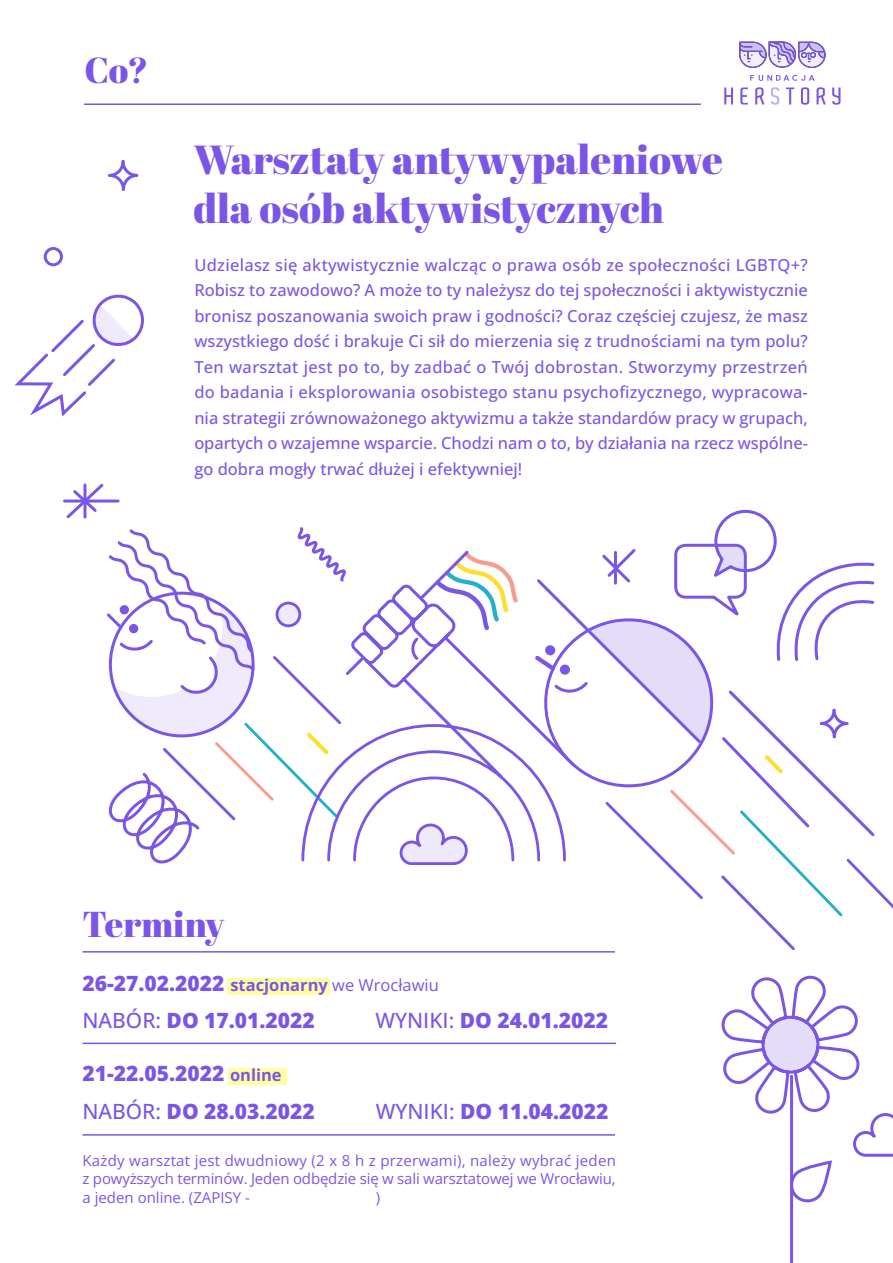
<style>
.page{position:relative;width:893px;height:1263px;background:#fff}
.page>*{position:absolute;margin:0;border:0;box-sizing:border-box;transform-origin:0 0}
.t1{font:40.5px/48.6px "Abril Fatface";color:#7b55e6}
.t2{font:36px "Abril Fatface";color:#7b55e6}
.t3{font:800 21px "Open Sans";color:#7b55e6}
.t4{font:500 16.5px/25.5px "Open Sans";color:#7b55e6;text-align:justify}
.t5{font:15px/18px "Open Sans";color:#7b55e6}
.s1{font-weight:700;font-size:16.5px}
.s2{font-weight:400;font-size:16.5px}
.s3{font-weight:500}
</style>
<div class="page">
<div style="left:227px;top:978px;width:103px;height:17px;background:#ffffa2"></div>
<div style="left:228px;top:1068px;width:59px;height:17px;background:#ffffa2"></div>
<hr style="left:83px;top:1042px;width:533px;height:2px;background:#7b55e6">
<hr style="left:83px;top:1134px;width:532px;height:2px;background:#7b55e6">
<hr style="left:84px;top:103px;width:617px;height:2px;background:#7b55e6">
<svg style="left:14px;top:294px;width:130px;height:123px"></svg>
<div style="left:44px;top:247px;width:19px;height:19px;border:3px solid #7b55e6;border-radius:50%"></div>
<hr style="left:790px;top:1076px;width:3px;height:187px;background:#7b55e6">
<svg style="left:108px;top:160px;width:31px;height:31px"></svg>
<svg style="left:721px;top:975px;width:172px;height:227px"></svg>
<svg style="left:64px;top:483px;width:829px;height:470px"></svg>
<svg style="left:739px;top:41px;width:87px;height:27px"></svg>
<svg style="left:724px;top:88px;width:9px;height:16px"></svg>
<svg style="left:740px;top:88px;width:8px;height:16px"></svg>
<svg style="left:755px;top:87px;width:9px;height:17px"></svg>
<svg style="left:771px;top:87px;width:8px;height:18px"></svg>
<svg style="left:786px;top:88px;width:8px;height:16px"></svg>
<svg style="left:801px;top:87px;width:8px;height:18px"></svg>
<svg style="left:816px;top:87px;width:10px;height:17px"></svg>
<svg style="left:832px;top:88px;width:8px;height:17px"></svg>
<svg style="left:750px;top:75px;width:65px;height:6px"></svg>
<h2 class="t2" style="left:84px;top:45px;width:65px">Co?</h2>
<h1 class="t1" style="left:193px;top:135px;width:531px">Warsztaty antywypaleniowe dla osób aktywistycznych</h1>
<p class="t4" style="left:194px;top:252px;width:615px">Udzielasz się aktywistycznie walcząc o prawa osób ze społeczności LGBTQ+?<br>Robisz to zawodowo? A może to ty należysz do tej społeczności i aktywistycznie bronisz poszanowania swoich praw i godności? Coraz częściej czujesz, że masz wszystkiego dość i brakuje Ci sił do mierzenia się z trudnościami na tym polu?<br>Ten warsztat jest po to, by zadbać o Twój dobrostan. Stworzymy przestrzeń do badania i eksplorowania osobistego stanu psychofizycznego, wypracowa&shy;nia strategii zrównoważonego aktywizmu a także standardów pracy w grupach, opartych o wzajemne wsparcie. Chodzi nam o to, by działania na rzecz wspólne&shy;go dobra mogły trwać dłużej i efektywniej!</p>
<h2 class="t2" style="left:83px;top:899px;width:143px">Terminy</h2>
<p class="t3" style="left:83px;top:969px;width:358px">26-27.02.2022 <span class="s1">stacjonarny</span> <span class="s2">we Wrocławiu</span></p>
<p class="t3" style="left:83px;top:1006px;width:234px"><span class="s3">Nabór:</span> DO 17.01.2022</p>
<p class="t3" style="left:375px;top:1006px;width:234px"><span class="s3">WYNIKI:</span> DO 24.01.2022</p>
<p class="t3" style="left:83px;top:1059px;width:201px">21-22.05.2022 <span class="s1">online</span></p>
<p class="t3" style="left:82px;top:1097px;width:234px"><span class="s3">Nabór:</span> DO 28.03.2022</p>
<p class="t3" style="left:376px;top:1097px;width:234px"><span class="s3">WYNIKI:</span> DO 11.04.2022</p>
<p class="t5" style="left:83px;top:1151px;width:535px">Każdy warsztat jest dwudniowy (2 x 8 h z przerwami), należy wybrać jeden z powyższych terminów. Jeden odbędzie się w sali warsztatowej we Wrocławiu,</p>
<p class="t5" style="left:83px;top:1188px;width:169px">a jeden online. (ZAPISY -</p>
<p class="t5" style="left:376px;top:1188px;width:6px">)</p>
</div>
